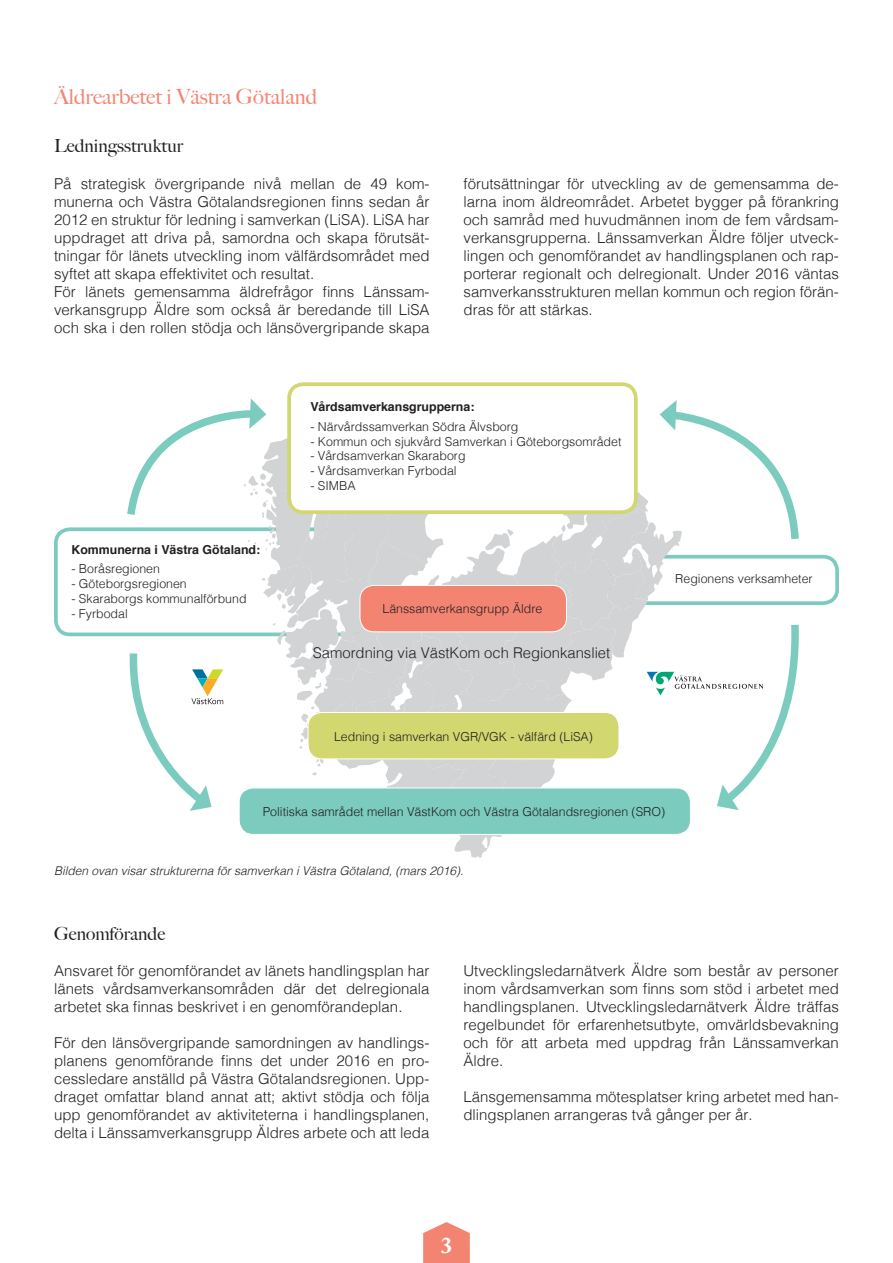
<style>
.page{position:relative;width:893px;height:1263px;background:#fff}
.page>*{position:absolute;margin:0;border:0;box-sizing:border-box;transform-origin:0 0}
.t1{font:700 22.5px "Adobe Caslon Pro";color:#fff}
.t2{font:500 21px "Big Caslon";color:#f48472}
.t3{font:500 18px "Big Caslon";color:#231f20}
.t4{font:300 15px/18px "Helvetica";color:#231f20;text-align:justify}
.t5{font:300 14.85px "Helvetica";color:#231f20}
.t6{font:300 12.3px "Helvetica";color:#231f20}
.t7{font:700 12.3px "Helvetica";color:#231f20}
.t8{font:italic 300 12px "Helvetica";color:#231f20}
</style>
<div class="page">
<svg style="left:423px;top:1222px;width:47px;height:41px;background:#f59585"></svg>
<div style="left:608px;top:555px;width:231px;height:50px;border:4px solid #7bcbbf;border-radius:14px"></div>
<div style="left:54px;top:527px;width:311px;height:109px;border:4px solid #7bcbbf;border-radius:14px"></div>
<div style="left:287px;top:382px;width:351px;height:132px;border:4px solid #d2d770;border-radius:14px"></div>
<svg style="left:122px;top:398px;width:681px;height:460px"></svg>
<p class="t2" style="left:54px;top:80px;width:265px">Äldrearbetet i Västra Götaland</p>
<p class="t3" style="left:54px;top:131px;width:131px">Ledningsstruktur</p>
<p class="t4" style="left:54px;top:174px;width:377px">På strategisk övergripande nivå mellan de 49 kom&shy;munerna och Västra Götalandsregionen finns sedan år 2012 en struktur för ledning i samverkan (LiSA). LiSA har uppdraget att driva på, samordna och skapa förutsät&shy;tningar för länets utveckling inom välfärdsområdet med syftet att skapa effektivitet och resultat.</p>
<p class="t4" style="left:54px;top:282px;width:377px">För länets gemensamma äldrefrågor finns Länssam&shy;verkansgrupp Äldre som också är beredande till LiSA och ska i den rollen stödja och länsövergripande skapa</p>
<p class="t4" style="left:464px;top:174px;width:377px">förutsättningar för utveckling av de gemensamma de&shy;larna inom äldreområdet. Arbetet bygger på förankring och samråd med huvudmännen inom de fem vårdsam&shy;verkansgrupperna. Länssamverkan Äldre följer utveck&shy;lingen och genomförandet av handlingsplanen och rap&shy;porterar regionalt och delregionalt. Under 2016 väntas samverkansstrukturen mellan kommun och region förän&shy;dras för att stärkas.</p>
<p class="t7" style="left:71px;top:539px;width:190px">Kommunerna i Västra Götaland:</p>
<p class="t6" style="left:71px;top:558px;width:90px">- Boråsregionen</p>
<p class="t6" style="left:71px;top:573px;width:117px">- Göteborgsregionen</p>
<p class="t6" style="left:71px;top:588px;width:177px">- Skaraborgs kommunalförbund</p>
<p class="t6" style="left:71px;top:603px;width:58px">- Fyrbodal</p>
<p class="t7" style="left:310px;top:397px;width:166px">Vårdsamverkansgrupperna:</p>
<p class="t6" style="left:310px;top:416px;width:210px">- Närvårdssamverkan Södra Älvsborg</p>
<p class="t6" style="left:310px;top:431px;width:313px">- Kommun och sjukvård Samverkan i Göteborgsområdet</p>
<p class="t6" style="left:310px;top:446px;width:157px">- Vårdsamverkan Skaraborg</p>
<p class="t6" style="left:310px;top:460px;width:148px">- Vårdsamverkan Fyrbodal</p>
<p class="t6" style="left:310px;top:475px;width:47px">- SIMBA</p>
<p class="t6" style="left:382px;top:598px;width:162px">Länssamverkansgrupp Äldre</p>
<p class="t5" style="left:313px;top:640px;width:299px">Samordning via VästKom och Regionkansliet</p>
<p class="t6" style="left:675px;top:568px;width:139px">Regionens verksamheter</p>
<p class="t6" style="left:334px;top:726px;width:260px">Ledning i samverkan VGR/VGK - välfärd (LiSA)</p>
<p class="t6" style="left:263px;top:801px;width:404px">Politiska samrådet mellan VästKom och Västra Götalandsregionen (SRO)</p>
<p class="t8" style="left:54px;top:861px;width:411px">Bilden ovan visar strukturerna för samverkan i Västra Götaland, (mars 2016).</p>
<p class="t3" style="left:54px;top:919px;width:113px">Genomförande</p>
<p class="t4" style="left:54px;top:961px;width:377px">Ansvaret för genomförandet av länets handlingsplan har länets vårdsamverkansområden där det delregionala arbetet ska finnas beskrivet i en genomförandeplan.</p>
<p class="t4" style="left:54px;top:1033px;width:377px">För den länsövergripande samordningen av handlings&shy;planens genomförande finns det under 2016 en pro&shy;cessledare anställd på Västra Götalandsregionen. Upp&shy;draget omfattar bland annat att; aktivt stödja och följa upp genomförandet av aktiviteterna i handlingsplanen, delta i Länssamverkansgrupp Äldres arbete och att leda</p>
<p class="t4" style="left:463px;top:961px;width:377px">Utvecklingsledarnätverk Äldre som består av personer inom vårdsamverkan som finns som stöd i arbetet med handlingsplanen. Utvecklingsledarnätverk Äldre träffas regelbundet för erfarenhetsutbyte, omvärldsbevakning och för att arbeta med uppdrag från Länssamverkan Äldre.</p>
<p class="t4" style="left:463px;top:1087px;width:377px">Länsgemensamma mötesplatser kring arbetet med han&shy;dlingsplanen arrangeras två gånger per år.</p>
<p class="t1" style="left:441px;top:1232px;width:13px">3</p>
</div>
